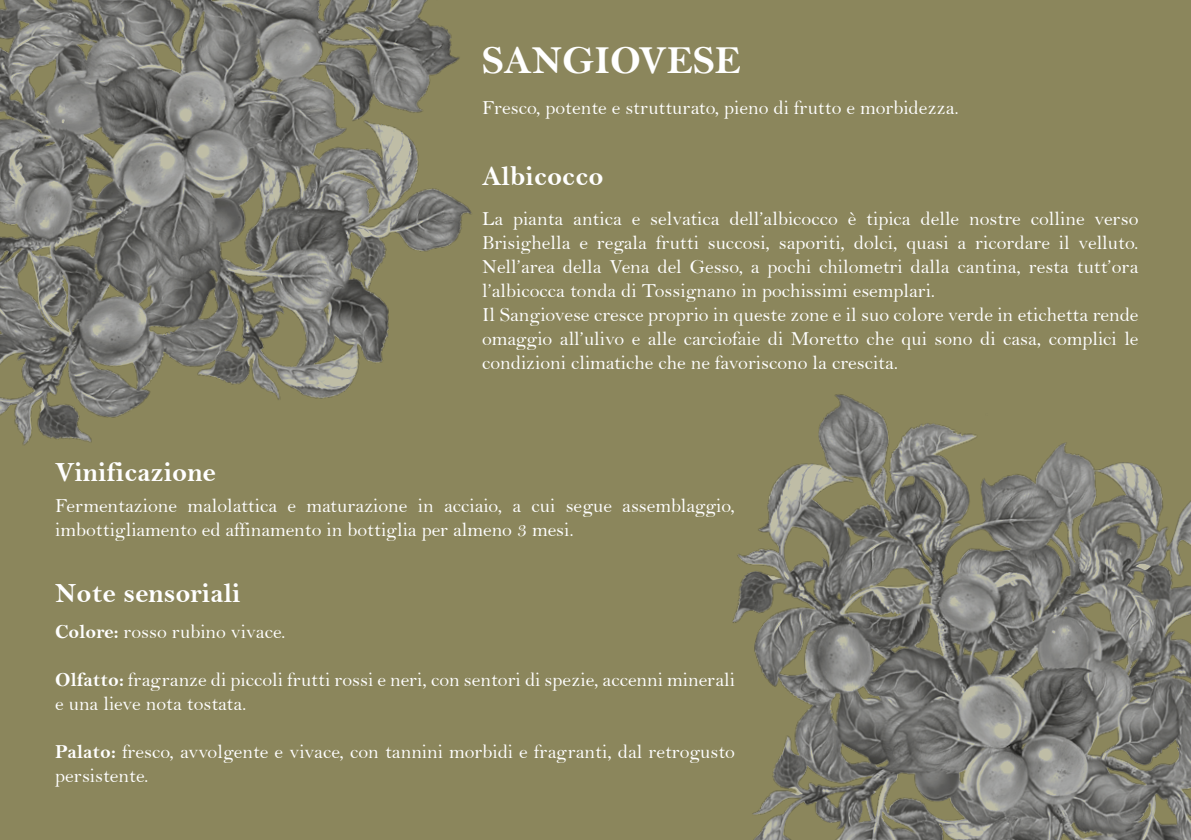
<style>
.page{position:relative;width:1191px;height:840px;background:#fff}
.page>*{position:absolute;margin:0;border:0;box-sizing:border-box;transform-origin:0 0}
.t1{font:40px "Bell MT Bold";color:#fff}
.t2{font:28px "Bell MT Bold";color:#fff}
.t3{font:20px/24px "Bell";color:#fff}
.s1{font-family:"Bell MT Bold"}
</style>
<div class="page">
<div style="left:0;top:0;width:1191px;height:839px;background:#8b865c"></div>
<img style="left:0;top:0;width:472px;height:445px">
<img style="left:732px;top:394px;width:459px;height:445px">
<h1 class="t1" style="left:482px;top:37px;width:260px">SANGIOVESE</h1>
<p class="t3" style="left:482px;top:96px;width:478px">Fresco, potente e strutturato, pieno di frutto e morbidezza.</p>
<h2 class="t2" style="left:482px;top:159px;width:123px">Albicocco</h2>
<h2 class="t2" style="left:55px;top:455px;width:162px">Vinificazione</h2>
<p class="t3" style="left:482px;top:207px;width:658px">La pianta antica e selvatica dell’albicocco è tipica delle nostre colline verso Brisighella e regala frutti succosi, saporiti, dolci, quasi a ricordare il velluto.<br>Nell’area della Vena del Gesso, a pochi chilometri dalla cantina, resta tutt’ora l’albicocca tonda di Tossignano in pochissimi esemplari.<br>Il Sangiovese cresce proprio in queste zone e il suo colore verde in etichetta rende omaggio all’ulivo e alle carciofaie di Moretto che qui sono di casa, complici le condizioni climatiche che ne favoriscono la crescita.</p>
<p class="t3" style="left:55px;top:493px;width:681px">Fermentazione malolattica e maturazione in acciaio, a cui segue assemblaggio, imbottigliamento ed affinamento in bottiglia per almeno 3 mesi.</p>
<h2 class="t2" style="left:55px;top:576px;width:187px">Note sensoriali</h2>
<p class="t3" style="left:55px;top:618px;width:232px"><span class="s1">Colore:</span> rosso rubino vivace.</p>
<p class="t3" style="left:55px;top:666px;width:681px"><span class="s1">Olfatto:</span> fragranze di piccoli frutti rossi e neri, con sentori di spezie, accenni minerali e una lieve nota tostata.</p>
<p class="t3" style="left:55px;top:738px;width:681px"><span class="s1">Palato:</span> fresco, avvolgente e vivace, con tannini morbidi e fragranti, dal retrogusto persistente.</p>
</div>
